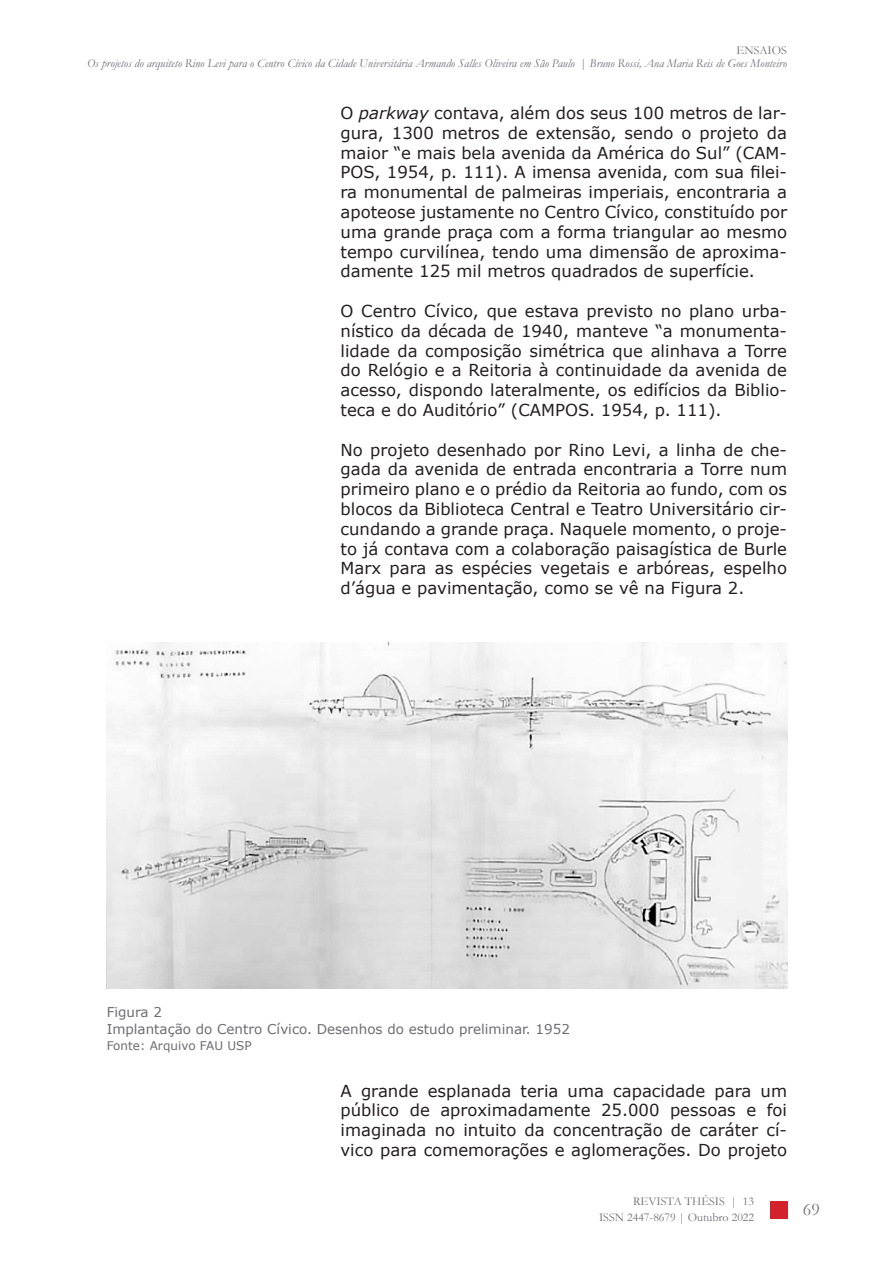
<style>
.page{position:relative;width:893px;height:1263px;background:#fff}
.page>*{position:absolute;margin:0;border:0;box-sizing:border-box;transform-origin:0 0}
.t1{font:18px "Garamond";color:#6d6f72}
.Artigos_-_Texto{font:16.5px/19.8px "Verdana";color:#231f20;text-align:justify}
.Legendas_-_Título{font:13.5px "Verdana";color:#6c6d70}
.t2{font:italic 12px/12.8px "Garamond";color:#6d6f72;text-align:right}
.t3{font:12px/16.2px "Garamond";color:#6d6f72;text-align:right}
.t4{font:12px "Verdana";color:#6c6d70}
.s1{font-style:normal}
.s2{font-style:italic}
</style>
<div class="page">
<div style="left:770px;top:1201px;width:17px;height:17px;background:#d3222c"></div>
<img style="left:107px;top:642px;width:680px;height:346px">
<p class="t2" style="left:87px;top:44px;width:701px"><span class="s1">ENSAIOS<br></span>Os projetos do arquiteto Rino Levi para o Centro Cívico da Cidade Universitária Armando Salles Oliveira em São Paulo <span class="s1">|</span> Bruno Rossi, Ana Maria Reis de Goes Monteiro</p>
<p class="Artigos_-_Texto" style="left:341px;top:103px;width:448px">O <span class="s2">parkway</span> contava, além dos seus 100 metros de lar&shy;gura, 1300 metros de extensão, sendo o projeto da maior “e mais bela avenida da América do Sul” (CAM-POS, 1954, p. 111). A imensa avenida, com sua filei&shy;ra monumental de palmeiras imperiais, encontraria a apoteose justamente no Centro Cívico, constituído por uma grande praça com a forma triangular ao mesmo tempo curvilínea, tendo uma dimensão de aproxima&shy;damente 125 mil metros quadrados de superfície.</p>
<p class="Artigos_-_Texto" style="left:341px;top:301px;width:448px">O Centro Cívico, que estava previsto no plano urba&shy;nístico da década de 1940, manteve “a monumenta&shy;lidade da composição simétrica que alinhava a Torre do Relógio e a Reitoria à continuidade da avenida de acesso, dispondo lateralmente, os edifícios da Biblio&shy;teca e do Auditório” (CAMPOS. 1954, p. 111).</p>
<p class="Artigos_-_Texto" style="left:341px;top:439px;width:448px">No projeto desenhado por Rino Levi, a linha de che&shy;gada da avenida de entrada encontraria a Torre num primeiro plano e o prédio da Reitoria ao fundo, com os blocos da Biblioteca Central e Teatro Universitário cir&shy;cundando a grande praça. Naquele momento, o proje&shy;to já contava com a colaboração paisagística de Burle Marx para as espécies vegetais e arbóreas, espelho d’água e pavimentação, como se vê na Figura 2.</p>
<p class="Legendas_-_Título" style="left:107px;top:1003px;width:57px">Figura 2</p>
<p class="Legendas_-_Título" style="left:107px;top:1019px;width:465px">Implantação do Centro Cívico. Desenhos do estudo preliminar. 1952</p>
<p class="t4" style="left:107px;top:1037px;width:146px">Fonte: Arquivo FAU USP</p>
<p class="Artigos_-_Texto" style="left:341px;top:1080px;width:448px">A grande esplanada teria uma capacidade para um público de aproximadamente 25.000 pessoas e foi imaginada no intuito da concentração de caráter cí&shy;vico para comemorações e aglomerações. Do projeto</p>
<p class="t3" style="left:599px;top:1193px;width:157px">REVISTA THÉSIS | 13<br>ISSN 2447-8679 | Outubro 2022</p>
<p class="t1" style="left:803px;top:1197px;width:18px">69</p>
</div>
